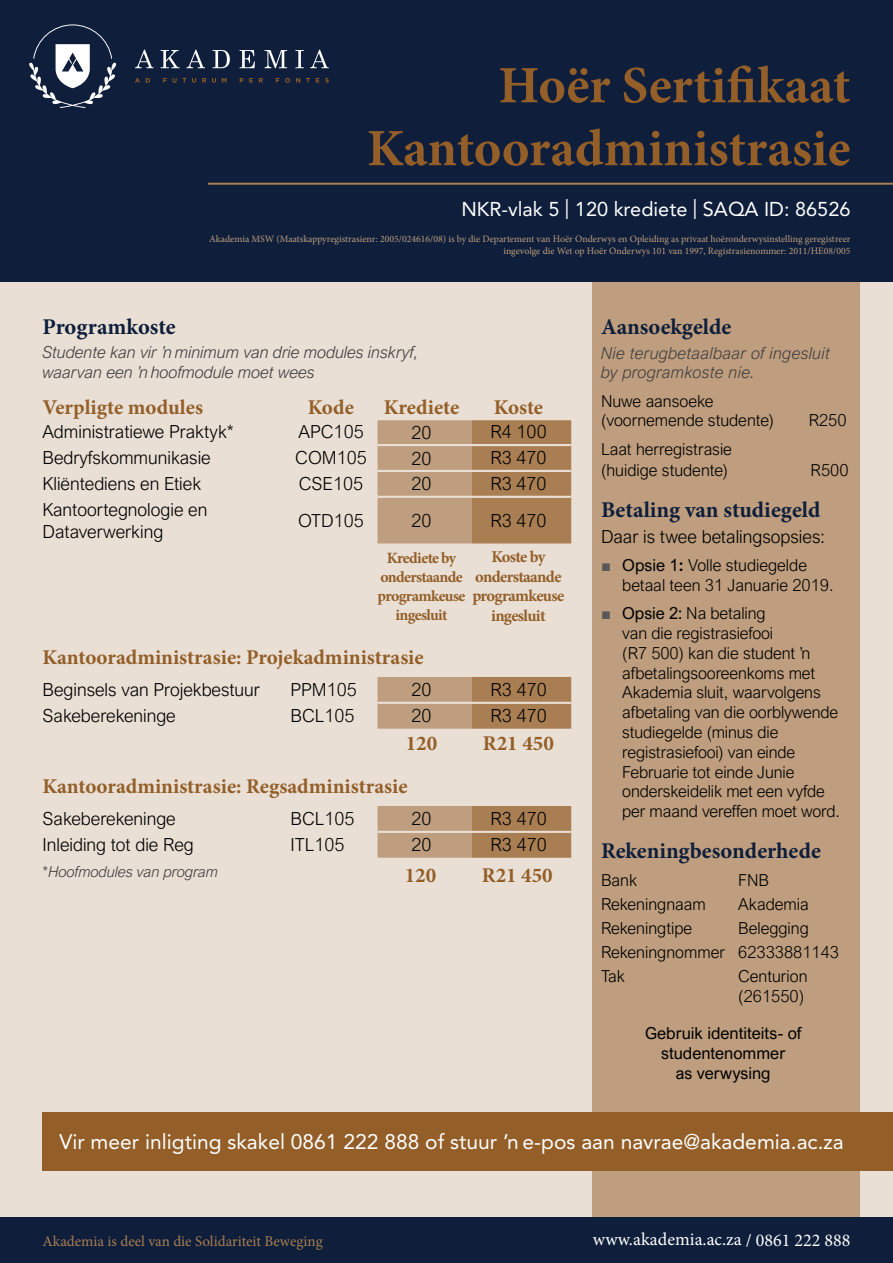
<style>
.page{position:relative;width:893px;height:1263px;background:#fff}
.page>*{position:absolute;margin:0;border:0;box-sizing:border-box;transform-origin:0 0}
.t1{font:700 52.5px/62.8px "Minion Pro";color:#935e28;text-align:right}
.t2{font:700 22.5px "Minion Pro";color:#0e1e3b}
.t3{font:700 21px "Minion Pro";color:#935e28}
.t4{font:21px "Avenir LT Std";color:#fff}
.t5{font:19.95px "Avenir LT Std";color:#fff}
.t6{font:300 18px/21.6px "Arial Nova";color:#000}
.t7{font:18px "Minion Pro";color:#fff}
.t8{font:300 16.5px/19.8px "Arial Nova";letter-spacing:-.005em;color:#000}
.t9{font:italic 300 16.5px/19.8px "Arial Nova";color:#414042}
.t10{font:italic 300 16.5px/19.8px "Arial Nova";letter-spacing:.02em;color:#414042}
.t11{font:16.5px/19.8px "Arial Nova";color:#000;text-align:center}
.t12{font:700 16.5px/19.8px "Minion Pro";letter-spacing:-.04em;color:#935e28;text-align:center}
.t13{font:700 15.75px "Minion Pro";letter-spacing:-.04em;color:#935e28}
.t14{font:15px "Minion Pro";color:#a97e53}
.t15{font:italic 300 15px "Arial Nova";color:#414042}
.t16{font:9.75px/12.6px "Minion Pro";color:#be9e7e;text-align:right}
.s1{font-size:16.5px}
.s2{font-family:"Arial";font-weight:400;color:#58595b}
.s3{font-weight:400}
.s4{font-weight:700}
</style>
<div class="page">
<div style="left:0;top:1217px;width:893px;height:46px;background:#0e1e3b"></div>
<div style="left:0;top:0;width:893px;height:283px;background:#0e1e3b"></div>
<svg style="left:29px;top:24px;width:87px;height:84px"></svg>
<svg style="left:135px;top:50px;width:19px;height:18px"></svg>
<svg style="left:161px;top:50px;width:19px;height:18px"></svg>
<svg style="left:187px;top:50px;width:18px;height:18px"></svg>
<svg style="left:213px;top:50px;width:17px;height:18px"></svg>
<svg style="left:240px;top:50px;width:15px;height:18px"></svg>
<svg style="left:265px;top:50px;width:22px;height:18px"></svg>
<svg style="left:295px;top:50px;width:9px;height:18px"></svg>
<svg style="left:310px;top:50px;width:19px;height:18px"></svg>
<svg style="left:135px;top:78px;width:5px;height:5px"></svg>
<svg style="left:146px;top:78px;width:4px;height:5px"></svg>
<svg style="left:163px;top:78px;width:4px;height:5px"></svg>
<svg style="left:212px;top:78px;width:4px;height:5px"></svg>
<svg style="left:173px;top:78px;width:13px;height:5px"></svg>
<svg style="left:192px;top:78px;width:4px;height:5px"></svg>
<svg style="left:202px;top:78px;width:4px;height:5px"></svg>
<svg style="left:222px;top:78px;width:4px;height:5px"></svg>
<svg style="left:240px;top:78px;width:3px;height:5px"></svg>
<svg style="left:249px;top:78px;width:4px;height:5px"></svg>
<svg style="left:259px;top:78px;width:4px;height:5px"></svg>
<svg style="left:285px;top:78px;width:5px;height:5px"></svg>
<svg style="left:296px;top:78px;width:4px;height:5px"></svg>
<svg style="left:306px;top:78px;width:4px;height:5px"></svg>
<svg style="left:316px;top:78px;width:3px;height:5px"></svg>
<svg style="left:325px;top:78px;width:4px;height:5px"></svg>
<hr style="left:208px;top:183px;width:685px;height:2px;background:#a97e53">
<div style="left:0;top:283px;width:893px;height:934px;background:#e9dfd4"></div>
<svg style="left:377px;top:420px;width:194px;height:438px"></svg>
<hr style="left:377px;top:702px;width:95px;height:2px;background:#e9dfd4">
<hr style="left:377px;top:831px;width:95px;height:2px;background:#e9dfd4">
<hr style="left:377px;top:444px;width:95px;height:2px;background:#e9dfd4">
<hr style="left:472px;top:444px;width:99px;height:2px;background:#e9dfd4">
<hr style="left:377px;top:470px;width:95px;height:2px;background:#e9dfd4">
<hr style="left:472px;top:470px;width:99px;height:2px;background:#e9dfd4">
<hr style="left:377px;top:496px;width:95px;height:2px;background:#e9dfd4">
<hr style="left:472px;top:496px;width:99px;height:2px;background:#e9dfd4">
<hr style="left:472px;top:702px;width:99px;height:2px;background:#e9dfd4">
<hr style="left:472px;top:831px;width:99px;height:2px;background:#e9dfd4">
<div style="left:592px;top:283px;width:268px;height:934px;background:#be9e7e"></div>
<div style="left:43px;top:1112px;width:850px;height:59px;background:#935e28"></div>
<h1 class="t1" style="left:367px;top:53px;width:485px">Hoër Sertifikaat<br>Kantooradministrasie</h1>
<p class="t5" style="left:461px;top:197px;width:391px">NKR-vlak 5 | 120 krediete | SAQA ID: 86526</p>
<p class="t16" style="left:209px;top:232px;width:643px">Akademia MSW (Maatskappyregistrasienr: 2005/024616/08) is by die Departement van Hoër Onderwys en Opleiding as privaat hoëronderwysinstelling geregistreer ingevolge die Wet op Hoër Onderwys 101 van 1997, Registrasienommer: 2011/HE08/005</p>
<h2 class="t2" style="left:43px;top:311px;width:135px">Programkoste</h2>
<p class="t9" style="left:43px;top:342px;width:378px">Studente kan vir ’n minimum van drie modules inskryf, waarvan een ’n hoofmodule moet wees</p>
<p class="t3" style="left:43px;top:392px;width:162px">Verpligte modules</p>
<p class="t3" style="left:308px;top:392px;width:48px">Kode</p>
<p class="t3" style="left:384px;top:392px;width:77px">Krediete</p>
<p class="t3" style="left:494px;top:392px;width:51px">Koste</p>
<p class="t6" style="left:43px;top:421px;width:193px">Administratiewe Praktyk*</p>
<p class="t6" style="left:298px;top:421px;width:67px">APC105</p>
<p class="t6" style="left:412px;top:422px;width:22px">20</p>
<p class="t6" style="left:490px;top:421px;width:58px">R4 100</p>
<p class="t6" style="left:43px;top:447px;width:170px">Bedryfskommunikasie</p>
<p class="t6" style="left:295px;top:447px;width:73px">COM105</p>
<p class="t6" style="left:412px;top:447px;width:22px">20</p>
<p class="t6" style="left:490px;top:447px;width:58px">R3 470</p>
<p class="t6" style="left:42px;top:473px;width:160px">Kliëntediens en Etiek</p>
<p class="t6" style="left:299px;top:473px;width:66px">CSE105</p>
<p class="t6" style="left:411px;top:473px;width:22px">20</p>
<p class="t6" style="left:490px;top:473px;width:58px">R3 470</p>
<p class="t6" style="left:42px;top:499px;width:166px">Kantoortegnologie en<br>Dataverwerking</p>
<p class="t6" style="left:298px;top:510px;width:67px">OTD105</p>
<p class="t6" style="left:411px;top:510px;width:22px">20</p>
<p class="t6" style="left:490px;top:510px;width:58px">R3 470</p>
<p class="t13" style="left:387px;top:547px;width:71px">Krediete by</p>
<p class="t13" style="left:380px;top:566px;width:84px">onderstaande</p>
<p class="t13" style="left:378px;top:585px;width:188px">programkeuse <span class="s1">programkeuse</span></p>
<p class="t13" style="left:396px;top:603px;width:53px">ingesluit</p>
<p class="t12" style="left:475px;top:546px;width:88px">Koste by onderstaande</p>
<p class="t12" style="left:491px;top:606px;width:56px">ingesluit</p>
<p class="t3" style="left:43px;top:643px;width:383px">Kantooradministrasie: Projekadministrasie</p>
<p class="t6" style="left:43px;top:679px;width:219px">Beginsels van Projekbestuur</p>
<p class="t6" style="left:291px;top:679px;width:68px">PPM105</p>
<p class="t6" style="left:412px;top:679px;width:22px">20</p>
<p class="t6" style="left:491px;top:679px;width:58px">R3 470</p>
<p class="t6" style="left:43px;top:705px;width:135px">Sakeberekeninge</p>
<p class="t6" style="left:291px;top:705px;width:65px">BCL105</p>
<p class="t6" style="left:412px;top:705px;width:22px">20</p>
<p class="t6" style="left:491px;top:705px;width:58px">R3 470</p>
<p class="t3" style="left:406px;top:729px;width:33px">120</p>
<p class="t3" style="left:483px;top:729px;width:72px">R21 450</p>
<p class="t3" style="left:43px;top:772px;width:367px">Kantooradministrasie: Regsadministrasie</p>
<p class="t6" style="left:43px;top:808px;width:135px">Sakeberekeninge</p>
<p class="t6" style="left:291px;top:808px;width:65px">BCL105</p>
<p class="t6" style="left:412px;top:808px;width:22px">20</p>
<p class="t6" style="left:491px;top:808px;width:58px">R3 470</p>
<p class="t6" style="left:43px;top:834px;width:153px">Inleiding tot die Reg</p>
<p class="t6" style="left:291px;top:834px;width:55px">ITL105</p>
<p class="t6" style="left:412px;top:834px;width:22px">20</p>
<p class="t6" style="left:491px;top:834px;width:58px">R3 470</p>
<p class="t15" style="left:43px;top:863px;width:177px">*Hoofmodules van program</p>
<p class="t3" style="left:405px;top:860px;width:33px">120</p>
<p class="t3" style="left:482px;top:860px;width:72px">R21 450</p>
<h2 class="t2" style="left:601px;top:311px;width:132px">Aansoekgelde</h2>
<p class="t10" style="left:601px;top:343px;width:231px">Nie terugbetaalbaar of ingesluit by programkoste nie.</p>
<p class="t8" style="left:601px;top:391px;width:175px">Nuwe aansoeke (voornemende studente)</p>
<p class="t8" style="left:809px;top:411px;width:39px">R250</p>
<p class="t8" style="left:601px;top:438px;width:132px;line-height:21.6px">Laat herregistrasie (huidige studente)</p>
<p class="t8" style="left:810px;top:461px;width:39px">R500</p>
<h2 class="t2" style="left:601px;top:494px;width:221px">Betaling van studiegeld</h2>
<p class="t6" style="left:601px;top:525px;width:226px">Daar is twee betalingsopsies:</p>
<p class="t8" style="left:622px;top:555px;width:213px;text-indent:-21px"><span class="s2">■</span> <span class="s3">Opsie 1</span><span class="s4">:</span> Volle studiegelde betaal teen 31 Januarie 2019.</p>
<p class="t8" style="left:622px;top:603px;width:219px;text-indent:-21px"><span class="s2">■</span> <span class="s3">Opsie 2:</span> Na betaling<br>van die registrasiefooi<br>(R7 500) kan die student ’n afbetalingsooreenkoms met<br>Akademia sluit, waarvolgens afbetaling van die oorblywende studiegelde (minus die registrasiefooi) van einde<br>Februarie tot einde Junie onderskeidelik met een vyfde per maand vereffen moet word.</p>
<h2 class="t2" style="left:601px;top:835px;width:221px">Rekeningbesonderhede</h2>
<p class="t8" style="left:601px;top:870px;width:38px">Bank</p>
<p class="t8" style="left:738px;top:870px;width:32px">FNB</p>
<p class="t8" style="left:601px;top:894px;width:106px">Rekeningnaam</p>
<p class="t8" style="left:738px;top:894px;width:72px">Akademia</p>
<p class="t8" style="left:601px;top:918px;width:93px">Rekeningtipe</p>
<p class="t8" style="left:601px;top:916px;width:240px;line-height:24px;text-indent:137px">Belegging<br>Rekeningnommer 62333881143<br>Tak</p>
<p class="t8" style="left:738px;top:966px;width:71px">Centurion (261550)</p>
<p class="t11" style="left:645px;top:1023px;width:158px">Gebruik identiteits- of studentenommer<br>as verwysing</p>
<p class="t4" style="left:60px;top:1130px;width:786px">Vir meer inligting skakel 0861 222 888 of stuur ’n e-pos aan navrae@akademia.ac.za</p>
<p class="t14" style="left:43px;top:1231px;width:282px">Akademia is deel van die Solidariteit Beweging</p>
<p class="t7" style="left:593px;top:1227px;width:259px">www.akademia.ac.za / 0861 222 888</p>
</div>
